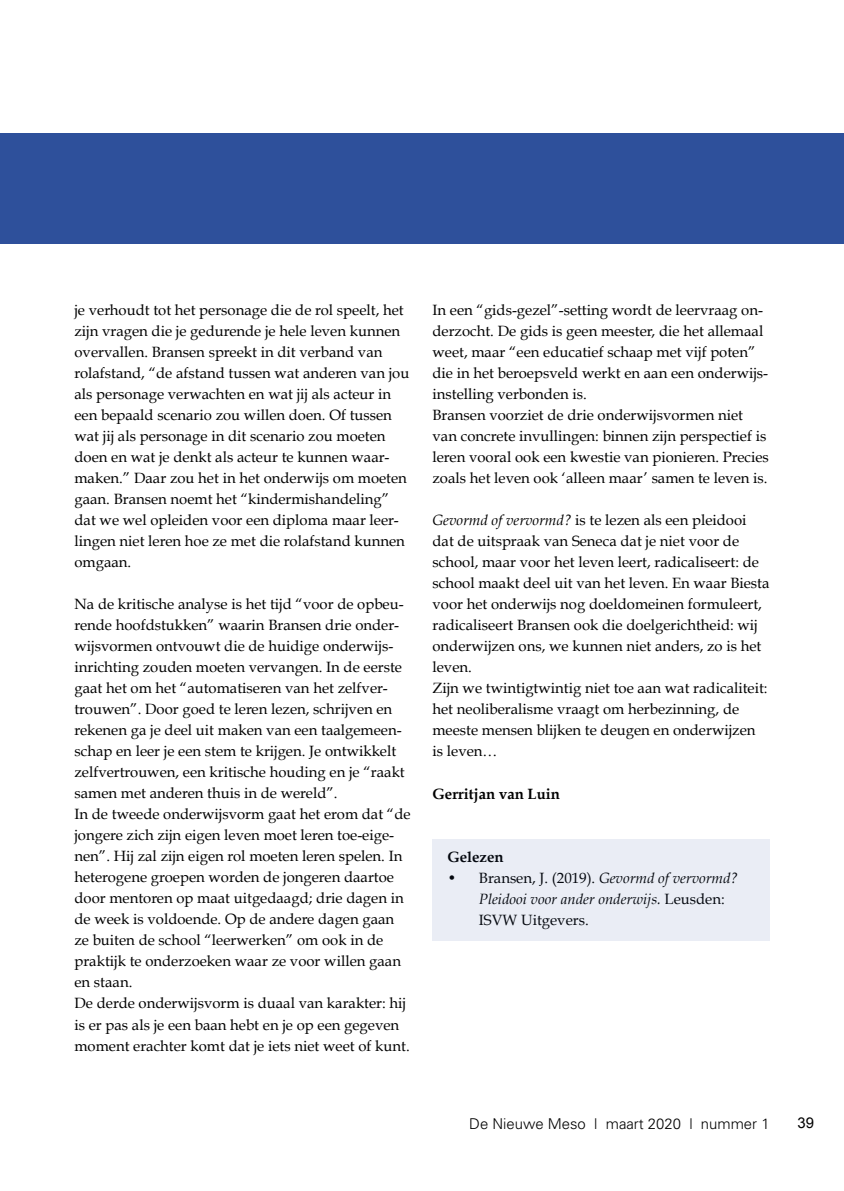
<style>
.page{position:relative;width:844px;height:1191px;background:#fff}
.page>*{position:absolute;margin:0;border:0;box-sizing:border-box;transform-origin:0 0}
.t1{font:14.88px/21px "Book Antiqua";color:#000}
.t2{font:italic 14.88px/21px "Book Antiqua";color:#000}
.t3{font:300 14.88px "Univers";color:#000}
.t4{font:700 14.88px "Book Antiqua";color:#000}
.t5{font:14.88px "Arial";color:#000}
.s1{font-style:italic}
.s2{font-style:normal}
</style>
<div class="page">
<div style="left:0;top:134px;width:843px;height:110px;background:#2e509b"></div>
<div style="left:432px;top:838px;width:337px;height:102px;background:#eaedf5"></div>
<p class="t1" style="left:74px;top:299px;width:336px">je verhoudt tot het personage die de rol speelt, het zijn vragen die je gedurende je hele leven kunnen overvallen. Bransen spreekt in dit verband van rolafstand, “de afstand tussen wat anderen van jou als personage verwachten en wat jij als acteur in een bepaald scenario zou willen doen. Of tussen wat jij als personage in dit scenario zou moeten doen en wat je denkt als acteur te kunnen waar&shy;maken.” Daar zou het in het onderwijs om moeten gaan. Bransen noemt het “kindermishandeling” dat we wel opleiden voor een diploma maar leer&shy;lingen niet leren hoe ze met die rolafstand kunnen omgaan.</p>
<p class="t1" style="left:74px;top:594px;width:337px">Na de kritische analyse is het tijd “voor de opbeu&shy;rende hoofdstukken” waarin Bransen drie onder&shy;wijsvormen ontvouwt die de huidige onderwijs&shy;inrichting zouden moeten vervangen. In de eerste gaat het om het “automatiseren van het zelfver&shy;trouwen”. Door goed te leren lezen, schrijven en rekenen ga je deel uit maken van een taalgemeen&shy;schap en leer je een stem te krijgen. Je ontwikkelt zelfvertrouwen, een kritische houding en je “raakt samen met anderen thuis in de wereld”.<br>In de tweede onderwijsvorm gaat het erom dat “de jongere zich zijn eigen leven moet leren toe-eige&shy;nen”. Hij zal zijn eigen rol moeten leren spelen. In heterogene groepen worden de jongeren daartoe door mentoren op maat uitgedaagd; drie dagen in de week is voldoende. Op de andere dagen gaan ze buiten de school “leerwerken” om ook in de praktijk te onderzoeken waar ze voor willen gaan en staan.<br>De derde onderwijsvorm is duaal van karakter: hij is er pas als je een baan hebt en je op een gegeven moment erachter komt dat je iets niet weet of kunt.</p>
<p class="t1" style="left:432px;top:300px;width:338px">In een “gids-gezel”-setting wordt de leervraag on&shy;derzocht. De gids is geen meester, die het allemaal weet, maar “een educatief schaap met vijf poten” die in het beroepsveld werkt en aan een onderwijs&shy;instelling verbonden is.<br>Bransen voorziet de drie onderwijsvormen niet van concrete invullingen: binnen zijn perspectief is leren vooral ook een kwestie van pionieren. Precies zoals het leven ook ‘alleen maar’ samen te leven is.</p>
<p class="t1" style="left:432px;top:510px;width:338px"><span class="s1">Gevormd of vervormd?</span> is te lezen als een pleidooi dat de uitspraak van Seneca dat je niet voor de school, maar voor het leven leert, radicaliseert: de school maakt deel uit van het leven. En waar Biesta voor het onderwijs nog doeldomeinen formuleert, radicaliseert Bransen ook die doelgerichtheid: wij onderwijzen ons, we kunnen niet anders, zo is het leven.<br>Zijn we twintigtwintig niet toe aan wat radicaliteit: het neoliberalisme vraagt om herbezinning, de meeste mensen blijken te deugen en onderwijzen is leven…</p>
<p class="t4" style="left:432px;top:784px;width:129px">Gerritjan van Luin</p>
<p class="t4" style="left:447px;top:847px;width:58px">Gelezen</p>
<p class="t2" style="left:479px;top:867px;width:260px;text-indent:-32px"><span class="s2">• Bransen, J. (2019).</span> Gevormd of vervormd?<br>Pleidooi voor ander onderwijs. <span class="s2">Leusden:<br>ISVW Uitgevers.</span></p>
<p class="t3" style="left:469px;top:1114px;width:302px">De Nieuwe Meso | maart 2020 | nummer 1</p>
<p class="t5" style="left:797px;top:1113px;width:18px">39</p>
</div>
